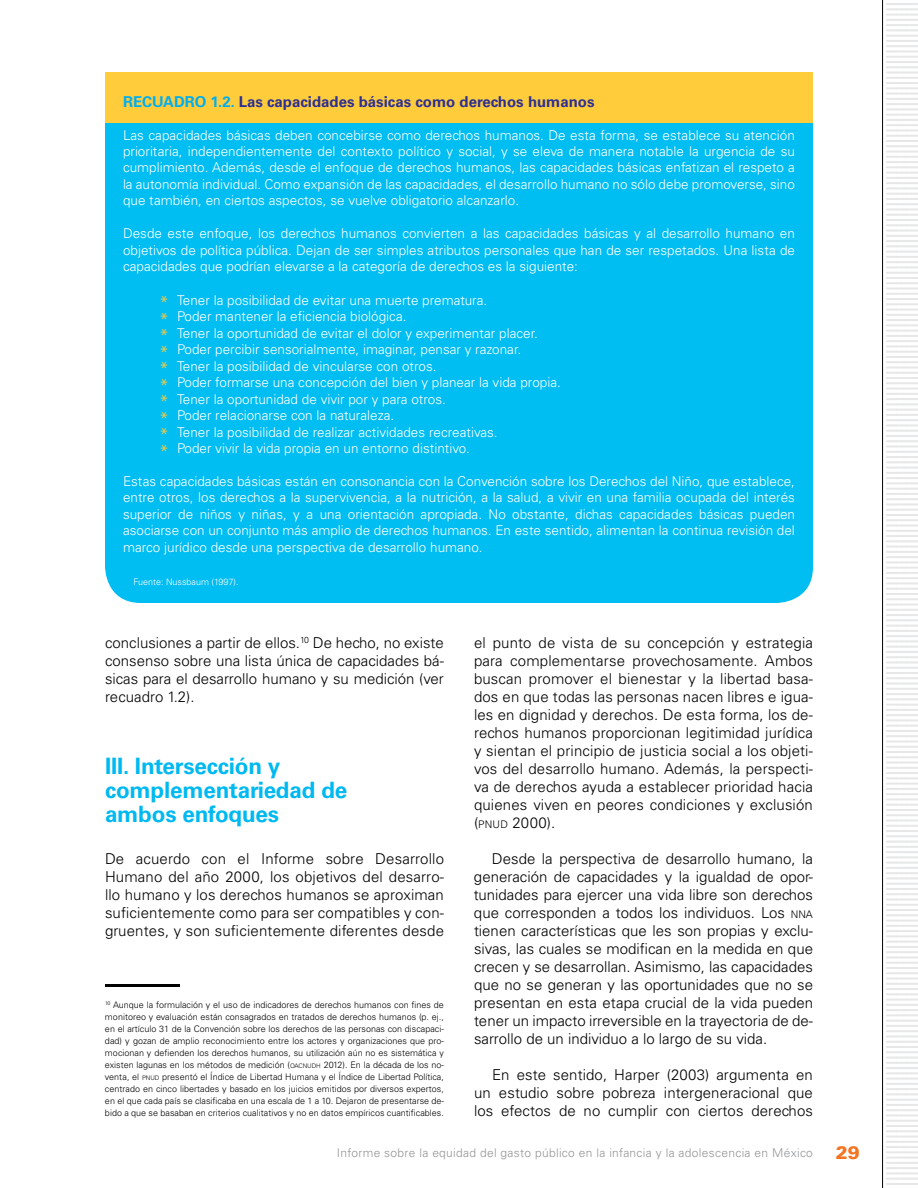
<style>
.page{position:relative;width:918px;height:1188px;background:#fff}
.page>*{position:absolute;margin:0;border:0;box-sizing:border-box;transform-origin:0 0}
.t1{font:700 22.5px/24px "Univers LT";letter-spacing:-.01em;color:#00b9f1}
.t2{font:900 18px "Univers LT";color:#f47421}
.t3{font:300 15px/18px "Univers LT";letter-spacing:.005em;color:#000;text-align:justify}
.t4{font:700 15px "Univers LT";color:#2e3092}
.t5{font:300 13.5px/16.5px "Univers LT";color:#fff;text-align:justify}
.t6{font:300 12px "Univers LT";letter-spacing:.025em;color:#939598}
.t7{font:300 9px/12px "Univers LT";color:#000;text-align:justify}
.t8{font:300 9px "Univers LT";color:#fff}
.s1{color:#00aeef}
.s2{font-size:18px;color:#ffcc3b}
.s3{font-size:6.3px}
.s4{font-size:10.5px}
</style>
<div class="page">
<svg style="left:886px;top:3px;width:32px;height:1182px"></svg>
<hr style="left:882px;top:0;width:1px;height:1188px;background:#000">
<hr style="left:105px;top:984px;width:75px;height:3px;background:#000">
<div style="left:105px;top:123px;width:708px;height:480px;background:#00bdf2"></div>
<div style="left:105px;top:72px;width:708px;height:51px;background:#ffcc3b"></div>
<p class="t4" style="left:123px;top:92px;width:473px"><span class="s1">RECUADRO 1.2.</span> Las capacidades básicas como derechos humanos</p>
<p class="t5" style="left:123px;top:126px;width:673px">Las capacidades básicas deben concebirse como derechos humanos. De esta forma, se establece su atención prioritaria, independientemente del contexto político y social, y se eleva de manera notable la urgencia de su cumplimiento. Además, desde el enfoque de derechos humanos, las capacidades básicas enfatizan el respeto a la autonomía individual. Como expansión de las capacidades, el desarrollo humano no sólo debe promoverse, sino que también, en ciertos aspectos, se vuelve obligatorio alcanzarlo.</p>
<p class="t5" style="left:123px;top:225px;width:674px">Desde este enfoque, los derechos humanos convierten a las capacidades básicas y al desarrollo humano en objetivos de política pública. Dejan de ser simples atributos personales que han de ser respetados. Una lista de capacidades que podrían elevarse a la categoría de derechos es la siguiente:</p>
<p class="t5" style="left:159px;top:291px;width:403px;text-align:left"><span class="s2">*</span> Tener la posibilidad de evitar una muerte prematura.<br><span class="s2">*</span> Poder mantener la eficiencia biológica.<br><span class="s2">*</span> Tener la oportunidad de evitar el dolor y experimentar placer.<br><span class="s2">*</span> Poder percibir sensorialmente, imaginar, pensar y razonar.<br><span class="s2">*</span> Tener la posibilidad de vincularse con otros.<br><span class="s2">*</span> Poder formarse una concepción del bien y planear la vida propia. <span class="s2">*</span> Tener la oportunidad de vivir por y para otros.<br><span class="s2">*</span> Poder relacionarse con la naturaleza.<br><span class="s2">*</span> Tener la posibilidad de realizar actividades recreativas.<br><span class="s2">*</span> Poder vivir la vida propia en un entorno distintivo.</p>
<p class="t5" style="left:123px;top:473px;width:674px">Estas capacidades básicas están en consonancia con la Convención sobre los Derechos del Niño, que establece, entre otros, los derechos a la supervivencia, a la nutrición, a la salud, a vivir en una familia ocupada del interés superior de niños y niñas, y a una orientación apropiada. No obstante, dichas capacidades básicas pueden asociarse con un conjunto más amplio de derechos humanos. En este sentido, alimentan la continua revisión del marco jurídico desde una perspectiva de desarrollo humano.</p>
<p class="t8" style="left:134px;top:576px;width:107px">Fuente: Nussbaum (1997).</p>
<p class="t3" style="left:105px;top:634px;width:340px">conclusiones a partir de ellos.<sup>10</sup> De hecho, no existe consenso sobre una lista única de capacidades bá&shy;sicas para el desarrollo humano y su medición (ver recuadro 1.2).</p>
<h1 class="t1" style="left:105px;top:754px;width:244px">III. Intersección y complementariedad de ambos enfoques</h1>
<p class="t3" style="left:105px;top:850px;width:341px">De acuerdo con el Informe sobre Desarrollo Humano del año 2000, los objetivos del desarro&shy;llo humano y los derechos humanos se aproximan suficientemente como para ser compatibles y con&shy;gruentes, y son suficientemente diferentes desde</p>
<p class="t7" style="left:105px;top:999px;width:341px"><sup>10</sup> Aunque la formulación y el uso de indicadores de derechos humanos con fines de monitoreo y evaluación están consagrados en tratados de derechos humanos (p. ej., en el artículo 31 de la Convención sobre los derechos de las personas con discapaci&shy;dad) y gozan de amplio reconocimiento entre los actores y organizaciones que pro&shy;mocionan y defienden los derechos humanos, su utilización aún no es sistemática y existen lagunas en los métodos de medición (<span class="s3">OACNUDH</span> 2012). En la década de los no&shy;venta, el <span class="s3">PNUD</span> presentó el Índice de Libertad Humana y el Índice de Libertad Política, centrado en cinco libertades y basado en los juicios emitidos por diversos expertos, en el que cada país se clasificaba en una escala de 1 a 10. Dejaron de presentarse de&shy;bido a que se basaban en criterios cualitativos y no en datos empíricos cuantificables.</p>
<p class="t3" style="left:474px;top:634px;width:341px">el punto de vista de su concepción y estrategia para complementarse provechosamente. Ambos buscan promover el bienestar y la libertad basa&shy;dos en que todas las personas nacen libres e igua&shy;les en dignidad y derechos. De esta forma, los de&shy;rechos humanos proporcionan legitimidad jurídica y sientan el principio de justicia social a los objeti&shy;vos del desarrollo humano. Además, la perspecti&shy;va de derechos ayuda a establecer prioridad hacia quienes viven en peores condiciones y exclusión (<span class="s4">PNUD</span> 2000).</p>
<p class="t3" style="left:474px;top:850px;width:341px;text-indent:18px">Desde la perspectiva de desarrollo humano, la generación de capacidades y la igualdad de opor&shy;tunidades para ejercer una vida libre son derechos que corresponden a todos los individuos. Los <span class="s4">NNA </span>tienen características que les son propias y exclu&shy;sivas, las cuales se modifican en la medida en que crecen y se desarrollan. Asimismo, las capacidades que no se generan y las oportunidades que no se presentan en esta etapa crucial de la vida pueden tener un impacto irreversible en la trayectoria de de&shy;sarrollo de un individuo a lo largo de su vida.</p>
<p class="t3" style="left:474px;top:1066px;width:341px;text-indent:18px">En este sentido, Harper (2003) argumenta en un estudio sobre pobreza intergeneracional que los efectos de no cumplir con ciertos derechos</p>
<p class="t6" style="left:337px;top:1145px;width:478px">Informe sobre la equidad del gasto público en la infancia y la adolescencia en México</p>
<h2 class="t2" style="left:836px;top:1141px;width:26px">29</h2>
</div>
